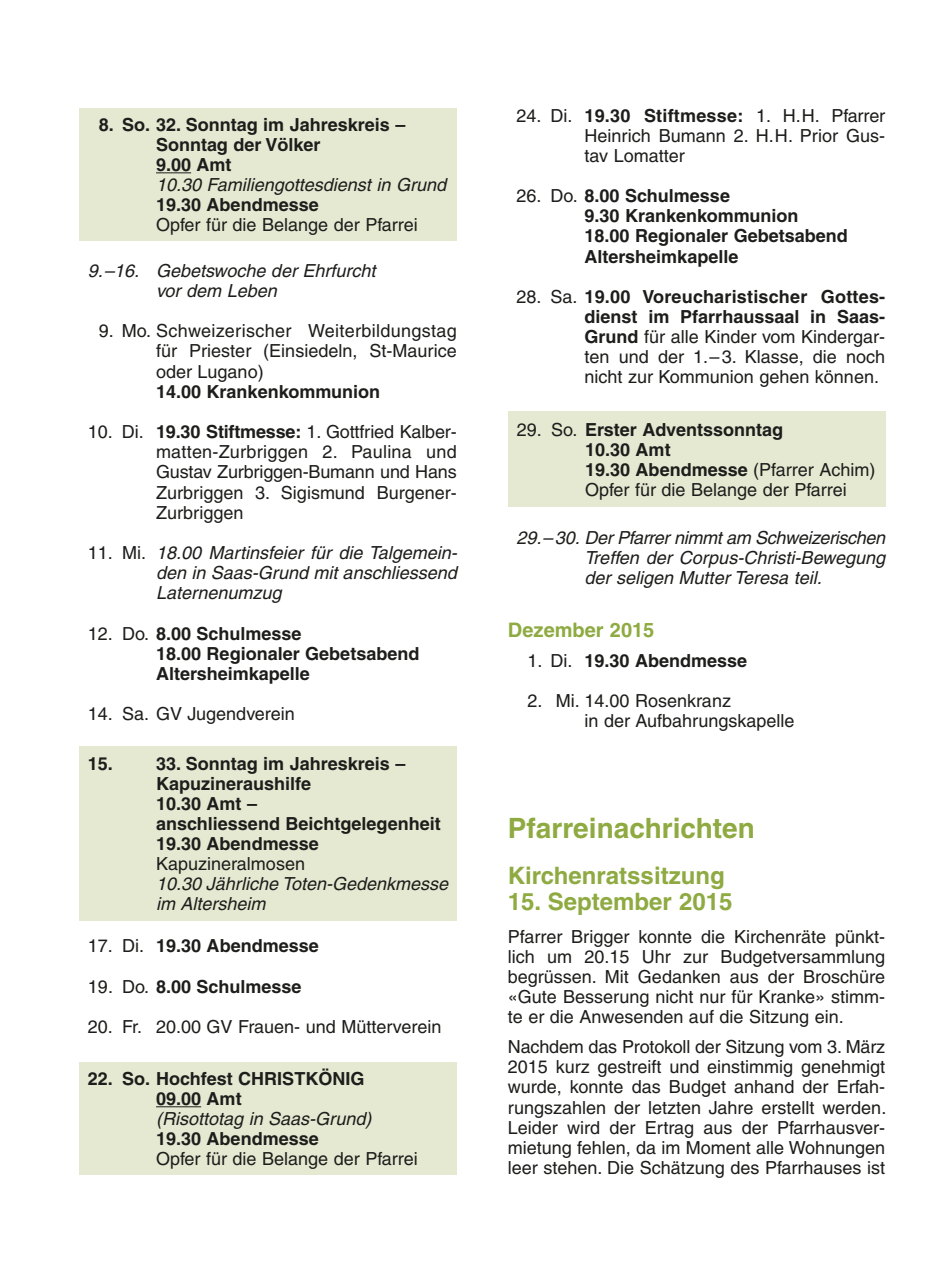
<style>
.page{position:relative;width:942px;height:1276px;background:#fff}
.page>*{position:absolute;margin:0;border:0;box-sizing:border-box;transform-origin:0 0}
.t1{font:700 28px "Helvetica";color:#8eaa41}
.t2{font:700 24px "Helvetica";color:#8eaa41}
.t3{font:700 20px "Helvetica";color:#8eaa41}
.t4{font:18px/20.2px "Helvetica";color:#1d1d1b;text-align:justify}
.t5{font:700 18px/20px "Helvetica";color:#1d1d1b}
.t6{font:italic 18px/20.2px "Helvetica";color:#1d1d1b}
.s1{font-weight:700}
.s2{font-style:normal}
.s3{font-weight:400}
</style>
<div class="page">
<div style="left:79px;top:746px;width:377px;height:174px;background:#e5e9d2"></div>
<div style="left:79px;top:1062px;width:377px;height:112px;background:#e5e9d2"></div>
<hr style="left:156px;top:1106px;width:45px;height:1px;background:#1d1d1b">
<div style="left:79px;top:108px;width:377px;height:132px;background:#e5e9d2"></div>
<hr style="left:156px;top:172px;width:35px;height:1px;background:#1d1d1b">
<div style="left:508px;top:411px;width:377px;height:95px;background:#e5e9d2"></div>
<p class="t5" style="left:156px;top:114px;width:251px;text-indent:-57px">8. So. 32. Sonntag im Jahreskreis –<br>Sonntag der Völker<br>9.00 Amt</p>
<p class="t6" style="left:156px;top:175px;width:292px">10.30 Familiengottesdienst in Grund</p>
<p class="t5" style="left:156px;top:194px;width:164px">19.30 Abendmesse</p>
<p class="t4" style="left:156px;top:215px;width:263px">Opfer für die Belange der Pfarrei</p>
<p class="t6" style="left:156px;top:260px;width:221px;text-indent:-68px">9.–16. Gebetswoche der Ehrfurcht vor dem Leben</p>
<p class="t4" style="left:156px;top:321px;width:302px;text-indent:-57px">9. Mo. Schweizerischer Weiterbildungstag für Priester (Einsiedeln, St-Maurice oder Lugano)</p>
<p class="t5" style="left:156px;top:381px;width:225px">14.00 Krankenkommunion</p>
<p class="t4" style="left:156px;top:422px;width:302px;text-indent:-68px">10. Di. <span class="s1">19.30 Stiftmesse:</span> 1. Gottfried Kalber&shy;matten-Zurbriggen 2. Paulina und Gustav Zurbriggen-Bumann und Hans Zurbriggen 3. Sigismund Burgener-Zurbriggen</p>
<p class="t6" style="left:156px;top:542px;width:302px;text-align:justify;text-indent:-68px"><span class="s2">11. Mi.</span> 18.00 Martinsfeier für die Talgemein&shy;den in Saas-Grund mit anschliessend Laternenumzug</p>
<p class="t5" style="left:156px;top:623px;width:265px;text-indent:-68px"><span class="s3">12. Do.</span> 8.00 Schulmesse<br>18.00 Regionaler Gebetsabend<br>Altersheimkapelle</p>
<p class="t4" style="left:88px;top:704px;width:208px">14. Sa. GV Jugendverein</p>
<p class="t5" style="left:156px;top:753px;width:286px;text-indent:-68px">15. 33. Sonntag im Jahreskreis –<br>Kapuzineraushilfe<br>10.30 Amt –<br>anschliessend Beichtgelegenheit<br>19.30 Abendmesse</p>
<p class="t4" style="left:156px;top:853px;width:150px">Kapuzineralmosen</p>
<p class="t6" style="left:156px;top:873px;width:293px">10.30 Jährliche Toten-Gedenkmesse im Altersheim</p>
<p class="t5" style="left:88px;top:935px;width:232px"><span class="s3">17. Di.</span> 19.30 Abendmesse</p>
<p class="t5" style="left:88px;top:976px;width:215px"><span class="s3">19. Do.</span> 8.00 Schulmesse</p>
<p class="t4" style="left:88px;top:1016px;width:355px">20. Fr. 20.00 GV Frauen- und Mütterverein</p>
<p class="t5" style="left:156px;top:1068px;width:210px;text-indent:-68px">22. So. Hochfest CHRISTKÖNIG<br>09.00 Amt</p>
<p class="t6" style="left:156px;top:1108px;width:217px">(Risottotag in Saas-Grund)</p>
<p class="t5" style="left:156px;top:1128px;width:164px">19.30 Abendmesse</p>
<p class="t4" style="left:156px;top:1148px;width:263px">Opfer für die Belange der Pfarrei</p>
<p class="t4" style="left:584px;top:105px;width:302px;text-indent:-68px">24. Di. <span class="s1">19.30 Stiftmesse:</span> 1. H.H. Pfarrer Heinrich Bumann 2. H.H. Prior Gus&shy;tav Lomatter</p>
<p class="t5" style="left:584px;top:186px;width:265px;text-indent:-68px"><span class="s3">26. Do.</span> 8.00 Schulmesse<br>9.30 Krankenkommunion<br>18.00 Regionaler Gebetsabend<br>Altersheimkapelle</p>
<p class="t4" style="left:584px;top:286px;width:302px;text-indent:-68px">28. Sa. <span class="s1">19.00 Voreucharistischer Gottes&shy;dienst im Pfarrhaussaal in Saas-Grund</span> für alle Kinder vom Kindergar&shy;ten und der 1.–3. Klasse, die noch nicht zur Kommunion gehen können.</p>
<p class="t4" style="left:585px;top:419px;width:292px;text-align:left;text-indent:-68px">29. So. <span class="s1">Erster Adventssonntag<br>10.30 Amt<br>19.30 Abendmesse</span> (Pfarrer Achim)<br>Opfer für die Belange der Pfarrei</p>
<p class="t6" style="left:584px;top:528px;width:302px;text-align:justify;text-indent:-68px">29.–30. Der Pfarrer nimmt am Schweizerischen Treffen der Corpus-Christi-Bewegung der seligen Mutter Teresa teil.</p>
<p class="t3" style="left:507px;top:617px;width:148px">Dezember 2015</p>
<p class="t5" style="left:527px;top:650px;width:221px"><span class="s3">1. Di.</span> 19.30 Abendmesse</p>
<p class="t4" style="left:584px;top:691px;width:211px;text-indent:-57px">2. Mi. 14.00 Rosenkranz<br>in der Aufbahrungskapelle</p>
<h1 class="t1" style="left:507px;top:811px;width:248px">Pfarreinachrichten</h1>
<h2 class="t2" style="left:507px;top:861px;width:218px">Kirchenratssitzung</h2>
<h2 class="t2" style="left:507px;top:887px;width:226px">15. September 2015</h2>
<p class="t4" style="left:507px;top:926px;width:379px">Pfarrer Brigger konnte die Kirchenräte pünkt&shy;lich um 20.15 Uhr zur Budgetversammlung begrüssen. Mit Gedanken aus der Broschüre «Gute Besserung nicht nur für Kranke» stimm&shy;te er die Anwesenden auf die Sitzung ein.</p>
<p class="t4" style="left:507px;top:1036px;width:380px">Nachdem das Protokoll der Sitzung vom 3. März 2015 kurz gestreift und einstimmig genehmigt wurde, konnte das Budget anhand der Erfah&shy;rungszahlen der letzten Jahre erstellt werden.<br>Leider wird der Ertrag aus der Pfarrhausver&shy;mietung fehlen, da im Moment alle Wohnungen leer stehen. Die Schätzung des Pfarrhauses ist</p>
</div>
